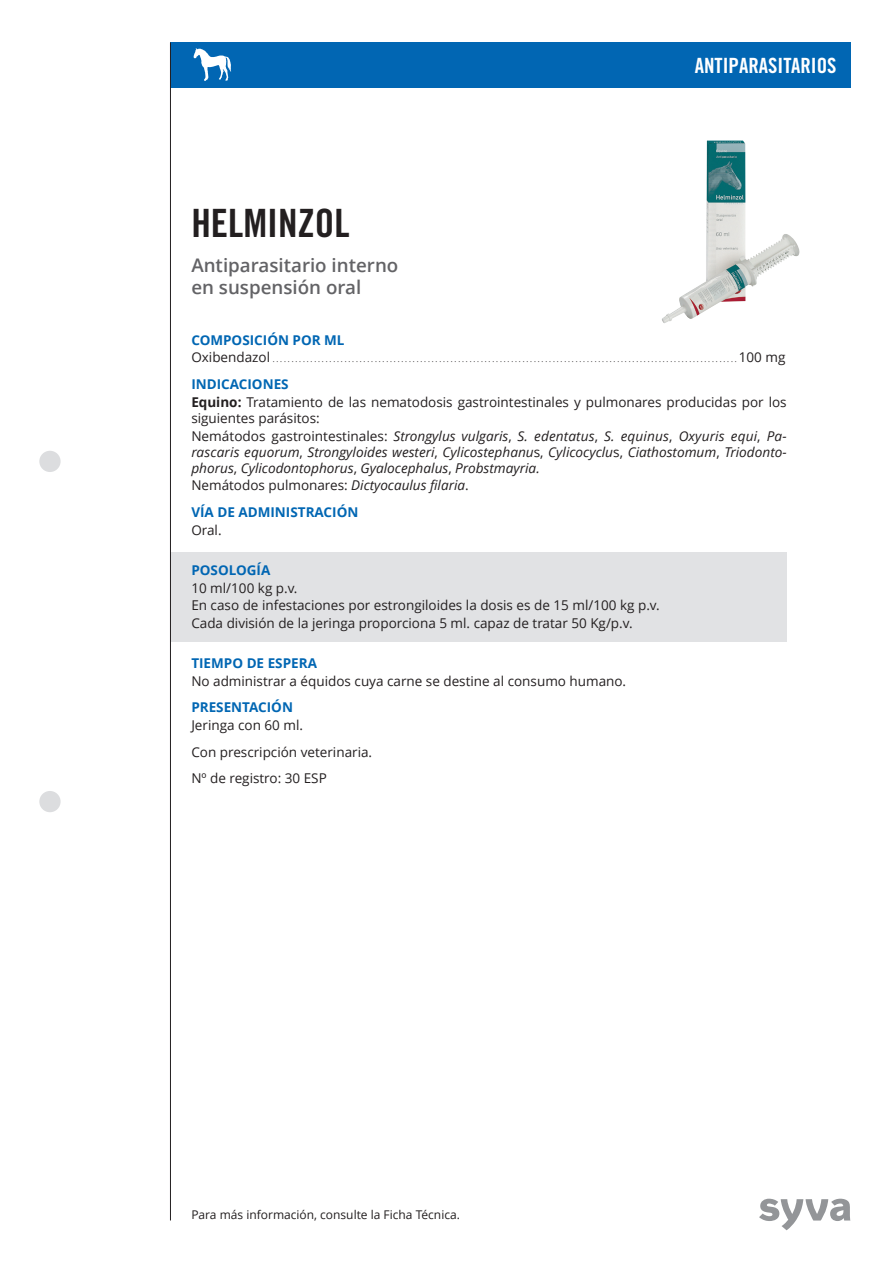
<style>
.page{position:relative;width:893px;height:1263px;background:#fff}
.page>*{position:absolute;margin:0;border:0;box-sizing:border-box;transform-origin:0 0}
.t1{font:39px "Trade Gothic LT Std Bd Cn 20";color:#231f20}
.t2{font:21px "Trade Gothic LT Std Bd Cn 20";color:#fff}
.t3{font:600 18.75px/22.5px "Open Sans";color:#636366}
.t4{font:13.5px/17.9px "Open Sans";color:#231f20}
.t5{font:italic 13.5px/15.9px "Open Sans";color:#231f20}
.t6{font:700 13.5px "Open Sans";color:#0166b3}
.t7{font:12px "Open Sans";color:#231f20}
.t8{font:7.2px "Open Sans";color:#231f20}
.s1{font-size:13.5px}
.s2{font-weight:700;color:#0166b3}
.s3{font-weight:700}
.s4{font-style:italic}
.s5{font-style:normal}
</style>
<div class="page">
<div style="left:170px;top:43px;width:680px;height:45px;background:#0166b3"></div>
<div style="left:170px;top:553px;width:617px;height:89px;background:#e1e2e4"></div>
<hr style="left:170px;top:43px;width:1px;height:1177px;background:#231f20">
<svg style="left:759px;top:1199px;width:91px;height:31px"></svg>
<div style="left:39px;top:451px;width:22px;height:21px;background:#dcdddf;border-radius:50%"></div>
<div style="left:39px;top:791px;width:22px;height:21px;background:#dcdddf;border-radius:50%"></div>
<img style="left:662px;top:141px;width:138px;height:182px">
<img style="left:193px;top:48px;width:39px;height:33px">
<h2 class="t2" style="left:695px;top:52px;width:143px">ANTIPARASITARIOS</h2>
<h1 class="t1" style="left:191px;top:199px;width:160px">HELMINZOL</h1>
<h3 class="t3" style="left:191px;top:254px;width:209px">Antiparasitario interno en suspensión oral</h3>
<p class="t6" style="left:191px;top:332px;width:151px">COMPOSICIÓN POR ML</p>
<p class="t8" style="left:191px;top:356px;width:596px"><span class="s1">Oxibendazol</span> . . . . . . . . . . . . . . . . . . . . . . . . . . . . . . . . . . . . . . . . . . . . . . . . . . . . . . . . . . . . . . . . . . . . . . . . . . . . . . . . . . . . . . . . . . . . . . . . . . . . . . . . . . . . . . . . . . . . . . . . . . . <span class="s1">100 mg</span></p>
<p class="t4" style="left:191px;top:376px;width:597px"><span class="s2">I NDICACIONES<br></span><span class="s3">EQUINO:</span> Tratamiento de las nematodosis gastrointestinales y pulmonares producidas por los</p>
<p class="t4" style="left:191px;top:409px;width:597px">siguientes parásitos:<br>Nemátodos gastrointestinales: <span class="s4">Strongylus vulgaris</span>, <span class="s4">S. edentatus</span>, <span class="s4">S. equinus</span>, <span class="s4">Oxyuris equi</span>, <span class="s4">Pa-</span></p>
<p class="t5" style="left:191px;top:444px;width:597px">rascaris equorum<span class="s5">,</span> Strongyloides westeri<span class="s5">,</span> Cylicostephanu<span class="s5">s,</span> Cylicocyclu<span class="s5">s,</span> Ciathostomum<span class="s5">,</span> Triodonto&shy;phorus<span class="s5">,</span> Cylicodontophorus<span class="s5">,</span> Gyalocephalus<span class="s5">,</span> Probstmayria.</p>
<p class="t4" style="left:191px;top:472px;width:277px;line-height:26.7px">Nemátodos pulmonares: <span class="s4">Dictyocaulus filaria</span>.<br><span class="s2">VÍA DE ADMINISTRACIÓN</span></p>
<p class="t4" style="left:191px;top:521px;width:30px">Oral.</p>
<p class="t6" style="left:191px;top:562px;width:81px">POSOLOGÍA</p>
<p class="t4" style="left:191px;top:579px;width:468px">10 ml/100 kg p.v.<br>E n caso de infestaciones por estrongiloides la dosis es de 15 ml/100 kg p.v.<br>Cada división de la jeringa proporciona 5 ml. capaz de tratar 50 Kg/p.v.</p>
<p class="t6" style="left:191px;top:655px;width:127px">TIEMPO DE ESPERA</p>
<p class="t4" style="left:191px;top:672px;width:434px">No administrar a équidos cuya carne se destine al consumo humano.</p>
<p class="t6" style="left:191px;top:700px;width:103px">PRESENTACIÓN</p>
<p class="t4" style="left:191px;top:712px;width:180px;line-height:26.4px">Jeringa con 60 ml.<br>Con prescripción veterinaria.<br>Nº de registro: 30 ES P</p>
<p class="t7" style="left:191px;top:1208px;width:268px">Para más información, consulte la Ficha Técnica.</p>
</div>
